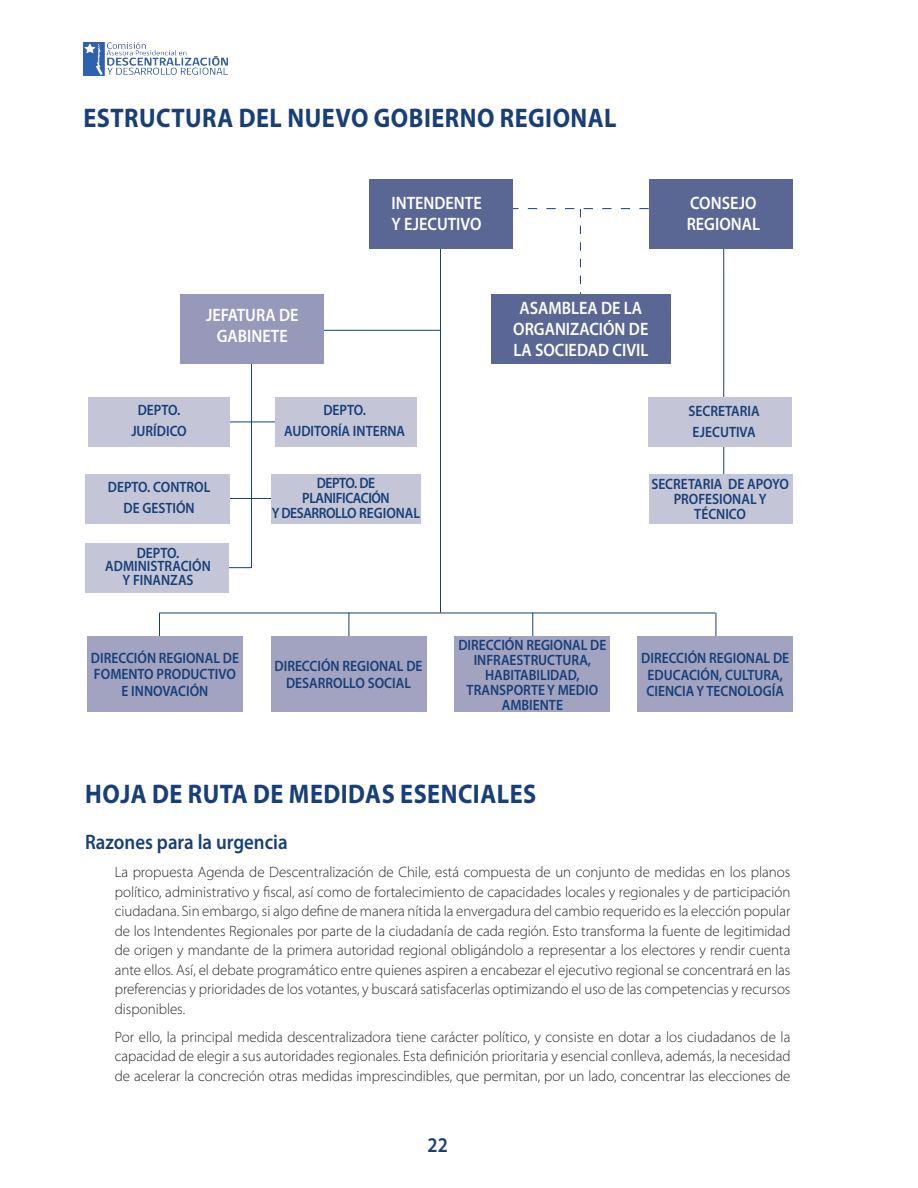
<style>
.page{position:relative;width:918px;height:1188px;background:#fff}
.page>*{position:absolute;margin:0;border:0;box-sizing:border-box;transform-origin:0 0}
.t1{font:700 27px "Myriad Pro";letter-spacing:.02em;color:#183f77;scale:.9 1}
.t2{font:600 21px "Myriad Pro";color:#183f77;scale:.9 1}
.t3{font:600 18px/21px "Myriad Pro";color:#fff;scale:.9 1}
.t4{font:300 semi-expanded 15px/19.5px "Myriad Pro";color:#231f20;text-align:justify;scale:.9 1}
.t5{font:600 15px/15px "Myriad Pro";color:#183f77;text-align:center;scale:.9 1}
.t6{font:600 15px/15px "Myriad Pro";letter-spacing:-.03em;color:#183f77;text-align:center;scale:.9 1}
</style>
<div class="page">
<img style="left:83px;top:43px;width:144px;height:33px">
<hr style="left:723px;top:249px;width:1px;height:228px;background:#183f77">
<hr style="left:159px;top:613px;width:1px;height:33px;background:#183f77">
<hr style="left:349px;top:613px;width:1px;height:33px;background:#183f77">
<hr style="left:532px;top:613px;width:1px;height:33px;background:#183f77">
<hr style="left:716px;top:613px;width:1px;height:33px;background:#183f77">
<hr style="left:218px;top:567px;width:33px;height:1px;background:#183f77">
<hr style="left:191px;top:498px;width:120px;height:1px;background:#183f77">
<hr style="left:192px;top:422px;width:121px;height:1px;background:#183f77">
<hr style="left:251px;top:356px;width:1px;height:212px;background:#183f77">
<hr style="left:320px;top:330px;width:121px;height:1px;background:#183f77">
<hr style="left:440px;top:232px;width:1px;height:381px;background:#183f77">
<svg style="left:509px;top:208px;width:140px;height:87px"></svg>
<div style="left:369px;top:179px;width:144px;height:70px;background:#5a6693"></div>
<div style="left:649px;top:179px;width:144px;height:70px;background:#5a6693"></div>
<div style="left:491px;top:295px;width:180px;height:69px;background:#5a6693"></div>
<div style="left:180px;top:295px;width:144px;height:69px;background:#9699b9"></div>
<div style="left:649px;top:398px;width:143px;height:49px;background:#c4c5d7"></div>
<div style="left:649px;top:474px;width:144px;height:49px;background:#c4c5d7"></div>
<div style="left:89px;top:398px;width:141px;height:49px;background:#c4c5d7"></div>
<div style="left:85px;top:474px;width:145px;height:49px;background:#c4c5d7"></div>
<div style="left:275px;top:398px;width:141px;height:49px;background:#c4c5d7"></div>
<div style="left:271px;top:474px;width:150px;height:49px;background:#c4c5d7"></div>
<div style="left:85px;top:543px;width:144px;height:50px;background:#c4c5d7"></div>
<div style="left:87px;top:636px;width:156px;height:76px;background:#a1a3c0"></div>
<div style="left:271px;top:636px;width:155px;height:76px;background:#a1a3c0"></div>
<div style="left:455px;top:636px;width:155px;height:76px;background:#a1a3c0"></div>
<div style="left:638px;top:636px;width:155px;height:76px;background:#a1a3c0"></div>
<hr style="left:159px;top:613px;width:556px;height:1px;background:#183f77">
<h1 class="t1" style="left:83px;top:100px;width:16px">ESTR</h1>
<h1 class="t1" style="left:139px;top:100px;width:127px">UCTURA DEL</h1>
<h1 class="t1" style="left:287px;top:100px;width:168px">NUEVO GOBIERNO</h1>
<h1 class="t1" style="left:500px;top:100px;width:17px">REGION</h1>
<h1 class="t1" style="left:588px;top:100px;width:31px">AL</h1>
<p class="t3" style="left:391px;top:192px;width:102px">INTENDENTE<br>Y EJECUTIVO</p>
<p class="t3" style="left:206px;top:304px;width:104px;text-align:center">JEFATURA DE<br>GABINETE</p>
<p class="t5" style="left:131px;top:400px;width:63px;line-height:21px">DEPTO.<br>JURÍDICO</p>
<p class="t5" style="left:284px;top:400px;width:135px;line-height:21px">DEPTO.<br>AUDITORÍA INTERNA</p>
<p class="t3" style="left:513px;top:297px;width:152px;text-indent:6px">ASAMBLEA DE LA<br>ORGANIZACIÓN DE<br>LA SOCIEDAD</p>
<p class="t3" style="left:613px;top:339px;width:40px">CIVIL</p>
<p class="t3" style="left:687px;top:192px;width:79px">CONSEJO<br>REGIONAL</p>
<p class="t5" style="left:689px;top:400px;width:80px;line-height:21px;text-align:left">SECRETARIA<br>EJECUTIVA</p>
<p class="t5" style="left:108px;top:476px;width:114px;line-height:21px">DEPTO. CONTROL<br>DE GESTIÓN</p>
<p class="t6" style="left:272px;top:475px;width:158px">DEPTO. DE<br>PLANIFICACIÓN<br>Y DESARROLLO REGIONAL</p>
<p class="t5" style="left:105px;top:546px;width:119px;line-height:13.5px">DEPTO.<br>ADMINISTRACIÓN<br>Y FINANZAS</p>
<p class="t5" style="left:91px;top:649px;width:166px;line-height:16.5px">DIRECCIÓN REGIONAL DE<br>FOMENTO PRODUCTIVO<br>E INNOVACIÓN</p>
<p class="t5" style="left:275px;top:658px;width:166px;line-height:16.5px">DIRECCIÓN REGIONAL DE<br>DESARROLLO SOCIAL</p>
<p class="t5" style="left:651px;top:476px;width:154px">SECRETARIA DE APOYO<br>PROFESIONAL Y<br>TÉCNICO</p>
<p class="t5" style="left:458px;top:637px;width:166px">DIRECCIÓN REGIONAL DE<br>INFRAESTRUCTURA,<br>HABITABILIDAD,<br>TRANSPORTE Y MEDIO<br>AMBIENTE</p>
<p class="t5" style="left:641px;top:649px;width:166px;line-height:16.5px">DIRECCIÓN REGIONAL DE<br>EDUCACIÓN, CULTURA,<br>CIENCIA Y TECNOLOGÍA</p>
<h1 class="t1" style="left:85px;top:776px;width:244px">HOJA DE RUTA DE MEDID</h1>
<h1 class="t1" style="left:365px;top:776px;width:55px">AS ESEN</h1>
<h1 class="t1" style="left:458px;top:776px;width:55px">CIALES</h1>
<h2 class="t2" style="left:85px;top:829px;width:227px">Razones para la urgencia</h2>
<p class="t4" style="left:115px;top:863px;width:752px">La propuesta Agenda de Descentralización de Chile, está compuesta de un conjunto de medidas en los planos político, administrativo y fiscal, así como de fortalecimiento de capacidades locales y regionales y de participación ciudadana. Sin embargo, si algo define de manera nítida la envergadura del cambio requerido es la elección popular de los Intendentes Regionales por parte de la ciudadanía de cada región. Esto transforma la fuente de legitimidad de origen y mandante de la primera autoridad regional obligándolo a representar a los electores y rendir cuenta ante ellos. Así, el debate programático entre quienes aspiren a encabezar el ejecutivo regional se concentrará en las preferencias y prioridades de los votantes, y buscará satisfacerlas optimizando el uso de las competencias y recursos disponibles.</p>
<p class="t4" style="left:115px;top:1027px;width:752px">Por ello, la principal medida descentralizadora tiene carácter político, y consiste en dotar a los ciudadanos de la capacidad de elegir a sus autoridades regionales. Esta definición prioritaria y esencial conlleva, además, la necesidad de acelerar la concreción otras medidas imprescindibles, que permitan, por un lado, concentrar las elecciones de</p>
<h2 class="t2" style="left:428px;top:1132px;width:24px">22</h2>
</div>
